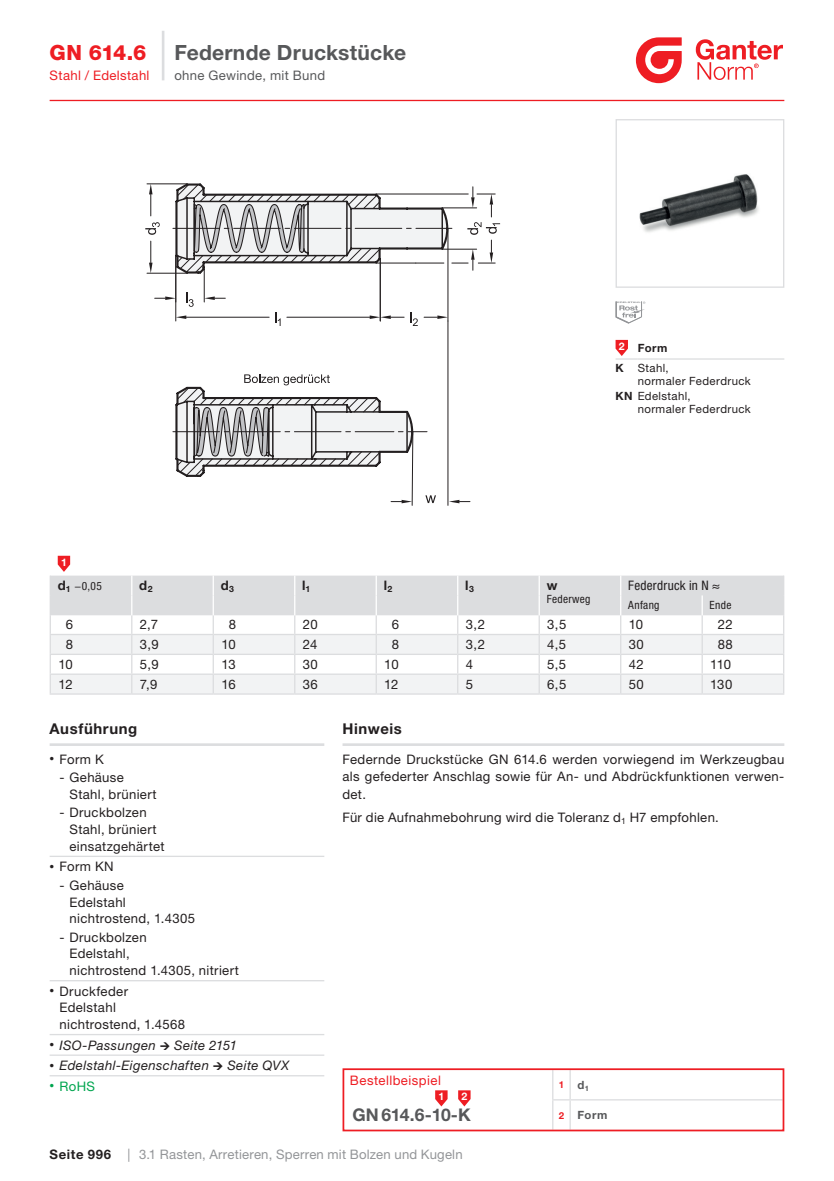
<style>
.page{position:relative;width:834px;height:1181px;background:#fff}
.page>*{position:absolute;margin:0;border:0;box-sizing:border-box;transform-origin:0 0}
.t1{font:700 21px "Helvetica Neue LTW1 G";letter-spacing:.015em;color:#57585a}
.t2{font:800 21px "Helvetica Neue LT Pro";color:#ee1d23}
.t3{font:700 17.5px "Helvetica Neue LTW1 G";letter-spacing:-.015em;color:#57585a}
.t4{font:700 14.88px "Helvetica Neue LTW1 G";letter-spacing:.04em;color:#231f20}
.t5{font:13.12px/16.6px "Helvetica Neue LTW1 G";letter-spacing:.025em;color:#231f20}
.t6{font:italic 13.12px "Helvetica Neue LTW1 G";letter-spacing:.03em;color:#231f20}
.t7{font:13.12px "Helvetica Neue LT Pro";letter-spacing:.015em;color:#939598}
.t8{font:13.12px "Helvetica Neue LTW1 G";letter-spacing:.03em;color:#ee1d23}
.t9{font:13.12px "Helvetica Neue LTW1 G";letter-spacing:.025em;color:#57585a}
.t10{font:condensed 13.12px "Helvetica Neue LT Pro";letter-spacing:.02em;color:#231f20}
.t11{font:700 13.12px "Helvetica Neue LTW1 G";color:#231f20}
.t12{font:13.12px "Helvetica Neue LTW1 G";color:#00a54f}
.t13{font:11.38px/19.4px "Helvetica Neue LTW1 G";letter-spacing:.035em;color:#231f20}
.t14{font:condensed 11.38px "Helvetica Neue LT Pro";letter-spacing:.025em;color:#231f20}
.t15{font:700 11.38px "Helvetica Neue LTW1 G";color:#57585a}
.t16{font:700 10.5px "Helvetica Neue LTW1 G";color:#fff}
.t17{font:700 9.62px "Helvetica Neue LTW1 G";color:#ee1d23}
.s1{font-weight:700}
.s2{font-family:"Helvetica Neue LTW1 G";font-weight:700;font-stretch:normal;font-size:13.12px}
.s3{font-size:9.62px}
.s4{font-family:"Helvetica Neue LT Pro"}
.s5{font-size:11.38px;color:#57585a}
.s6{font-size:9.62px;color:#ee1d23}
.s7{font-family:"Helvetica Neue LTW1 G";font-weight:700;color:#231f20}
.s8{font-family:"Helvetica Neue LTW1 G"}
</style>
<div class="page">
<hr style="left:50px;top:100px;width:734px;height:1px;background:#ee1d23">
<svg style="left:635px;top:37px;width:46px;height:46px"></svg>
<svg style="left:695px;top:39px;width:87px;height:41px"></svg>
<hr style="left:147px;top:183px;width:40px;height:1px;background:#231f20">
<svg style="left:145px;top:184px;width:355px;height:322px"></svg>
<hr style="left:50px;top:693px;width:82px;height:1px;background:#dcdddf">
<hr style="left:132px;top:693px;width:81px;height:1px;background:#dcdddf">
<hr style="left:213px;top:693px;width:82px;height:1px;background:#dcdddf">
<hr style="left:295px;top:693px;width:81px;height:1px;background:#dcdddf">
<hr style="left:376px;top:693px;width:81px;height:1px;background:#dcdddf">
<hr style="left:457px;top:693px;width:82px;height:1px;background:#dcdddf">
<hr style="left:539px;top:693px;width:81px;height:1px;background:#dcdddf">
<hr style="left:620px;top:693px;width:82px;height:1px;background:#dcdddf">
<hr style="left:702px;top:693px;width:82px;height:1px;background:#dcdddf">
<svg style="left:50px;top:556px;width:734px;height:137px"></svg>
<hr style="left:342px;top:743px;width:442px;height:3px;background:#dcdddf">
<hr style="left:570px;top:1099px;width:212px;height:1px;background:#dcdddf">
<svg style="left:552px;top:1071px;width:18px;height:57px"></svg>
<div style="left:342px;top:1068px;width:442px;height:63px;border:2px solid #ee1d23"></div>
<svg style="left:435px;top:1090px;width:12px;height:16px"></svg>
<svg style="left:458px;top:1090px;width:12px;height:16px"></svg>
<hr style="left:50px;top:855px;width:274px;height:2px;background:#dcdddf">
<hr style="left:50px;top:980px;width:274px;height:1px;background:#dcdddf">
<hr style="left:50px;top:1034px;width:274px;height:1px;background:#dcdddf">
<hr style="left:50px;top:1054px;width:274px;height:2px;background:#dcdddf">
<hr style="left:50px;top:1075px;width:274px;height:1px;background:#dcdddf">
<hr style="left:50px;top:743px;width:274px;height:3px;background:#dcdddf">
<img style="left:639px;top:174px;width:120px;height:58px">
<div style="left:615px;top:119px;width:169px;height:169px;border:1px solid #dcdddf"></div>
<svg style="left:615px;top:301px;width:30px;height:22px"></svg>
<hr style="left:615px;top:358px;width:22px;height:2px;background:#dcdddf">
<hr style="left:637px;top:358px;width:147px;height:2px;background:#dcdddf">
<svg style="left:615px;top:340px;width:13px;height:16px"></svg>
<hr style="left:162px;top:31px;width:2px;height:49px;background:#dcdddf">
<h1 class="t2" style="left:50px;top:40px;width:98px">GN 614.6</h1>
<p class="t8" style="left:50px;top:67px;width:101px">Stahl / Edelstahl</p>
<h1 class="t1" style="left:174px;top:39px;width:233px">Federnde Druckstücke</h1>
<p class="t9" style="left:174px;top:67px;width:152px">ohne Gewinde, mit Bund</p>
<p class="t13" style="left:615px;top:338px;width:55px"><sup>2</sup> <span class="s1">Form<br>K</span> Stahl,</p>
<p class="t13" style="left:615px;top:373px;width:137px;line-height:15.6px;text-indent:22px">normaler Federdruck<br><span class="s1">KN</span> Edelstahl,</p>
<p class="t13" style="left:637px;top:399px;width:115px">normaler Federdruck</p>
<p class="t16" style="left:61px;top:555px;width:7px">1</p>
<p class="t14" style="left:58px;top:579px;width:46px"><span class="s2">d</span><sub>1</sub> −0,05</p>
<p class="t11" style="left:139px;top:577px;width:15px">d<sub>2</sub></p>
<p class="t11" style="left:221px;top:577px;width:15px">d<sub>3</sub></p>
<p class="t11" style="left:302px;top:577px;width:10px">l<sub>1</sub></p>
<p class="t11" style="left:383px;top:577px;width:10px">l<sub>2</sub></p>
<p class="t11" style="left:465px;top:577px;width:10px">l<sub>3</sub></p>
<p class="t11" style="left:546px;top:577px;width:12px">w</p>
<p class="t14" style="left:546px;top:592px;width:45px">Federweg</p>
<p class="t10" style="left:628px;top:578px;width:93px">Federdruck in N ≈</p>
<p class="t14" style="left:628px;top:598px;width:33px">Anfang</p>
<p class="t14" style="left:709px;top:598px;width:23px">Ende</p>
<p class="t5" style="left:66px;top:616px;width:9px">6</p>
<p class="t5" style="left:140px;top:616px;width:20px">2,7</p>
<p class="t5" style="left:229px;top:616px;width:9px">8</p>
<p class="t5" style="left:303px;top:616px;width:16px">20</p>
<p class="t5" style="left:392px;top:616px;width:9px">6</p>
<p class="t5" style="left:465px;top:616px;width:21px">3,2</p>
<p class="t5" style="left:547px;top:616px;width:20px">3,5</p>
<p class="t5" style="left:628px;top:616px;width:16px">10</p>
<p class="t5" style="left:717px;top:616px;width:16px">22</p>
<p class="t5" style="left:66px;top:636px;width:9px">8</p>
<p class="t5" style="left:140px;top:636px;width:20px">3,9</p>
<p class="t5" style="left:221px;top:636px;width:16px">10</p>
<p class="t5" style="left:303px;top:636px;width:16px">24</p>
<p class="t5" style="left:392px;top:636px;width:9px">8</p>
<p class="t5" style="left:465px;top:636px;width:21px">3,2</p>
<p class="t5" style="left:547px;top:636px;width:20px">4,5</p>
<p class="t5" style="left:628px;top:636px;width:17px">30</p>
<p class="t5" style="left:717px;top:636px;width:17px">88</p>
<p class="t5" style="left:58px;top:656px;width:16px">10</p>
<p class="t5" style="left:140px;top:656px;width:20px">5,9</p>
<p class="t5" style="left:221px;top:656px;width:16px">13</p>
<p class="t5" style="left:303px;top:656px;width:17px">30</p>
<p class="t5" style="left:384px;top:656px;width:16px">10</p>
<p class="t5" style="left:465px;top:656px;width:9px">4</p>
<p class="t5" style="left:547px;top:656px;width:20px">5,5</p>
<p class="t5" style="left:628px;top:656px;width:16px">42</p>
<p class="t5" style="left:710px;top:656px;width:22px">110</p>
<p class="t5" style="left:58px;top:676px;width:16px">12</p>
<p class="t5" style="left:140px;top:676px;width:19px">7,9</p>
<p class="t5" style="left:221px;top:676px;width:16px">16</p>
<p class="t5" style="left:303px;top:676px;width:17px">36</p>
<p class="t5" style="left:384px;top:676px;width:16px">12</p>
<p class="t5" style="left:465px;top:676px;width:9px">5</p>
<p class="t5" style="left:547px;top:676px;width:21px">6,5</p>
<p class="t5" style="left:628px;top:676px;width:17px">50</p>
<p class="t5" style="left:710px;top:676px;width:24px">130</p>
<p class="t4" style="left:50px;top:720px;width:89px">Ausführung</p>
<p class="t5" style="left:50px;top:750px;width:56px"><span class="s3">•</span> Form K</p>
<p class="t5" style="left:69px;top:769px;width:89px;text-indent:-10px"><span class="s4">-</span> Gehäuse<br>Stahl, brüniert</p>
<p class="t5" style="left:69px;top:804px;width:96px;text-indent:-10px"><span class="s4">-</span> Druckbolzen<br>Stahl, brüniert einsatzgehärtet</p>
<p class="t5" style="left:50px;top:858px;width:65px"><span class="s3">•</span> Form KN</p>
<p class="t5" style="left:69px;top:877px;width:127px;text-indent:-10px"><span class="s4">-</span> Gehäuse<br>Edelstahl nichtrostend, 1.4305</p>
<p class="t5" style="left:69px;top:928px;width:171px;text-indent:-10px"><span class="s4">-</span> Druckbolzen<br>Edelstahl,<br>nichtrostend 1.4305, nitriert</p>
<p class="t5" style="left:60px;top:982px;width:127px;text-indent:-10px"><span class="s3">•</span> Druckfeder<br>Edelstahl nichtrostend, 1.4568</p>
<p class="t6" style="left:50px;top:1036px;width:189px"><span class="s3">•</span> ISO-Passungen → Seite 2151</p>
<p class="t6" style="left:50px;top:1057px;width:241px"><span class="s3">•</span> Edelstahl-Eigenschaften → Seite QVX</p>
<p class="t12" style="left:50px;top:1078px;width:47px"><span class="s3">•</span> RoHS</p>
<p class="t4" style="left:342px;top:720px;width:61px">Hinweis</p>
<p class="t5" style="left:342px;top:750px;width:443px;line-height:17.5px;text-align:justify">Federnde Druckstücke GN 614.6 werden vorwiegend im Werkzeugbau als gefederter Anschlag sowie für An- und Abdrückfunktionen verwen&shy;det.</p>
<p class="t5" style="left:342px;top:809px;width:378px">Für die Aufnahmebohrung wird die Toleranz d<sub>1</sub> H7 empfohlen.</p>
<p class="t8" style="left:350px;top:1072px;width:92px">Bestellbeispiel</p>
<p class="t16" style="left:438px;top:1090px;width:7px">1</p>
<p class="t16" style="left:461px;top:1090px;width:7px">2</p>
<h2 class="t3" style="left:352px;top:1104px;width:120px">GN 614.6-10-K</h2>
<p class="t17" style="left:558px;top:1078px;width:32px">1 <span class="s5">d</span><sub>1</sub></p>
<p class="t15" style="left:558px;top:1107px;width:50px"><span class="s6">2</span> Form</p>
<p class="t7" style="left:50px;top:1147px;width:414px"><span class="s7">Seite 996</span> <span class="s8">|</span> 3.1 Rasten, Arretieren, Sperren mit Bolzen und Kugeln</p>
</div>
